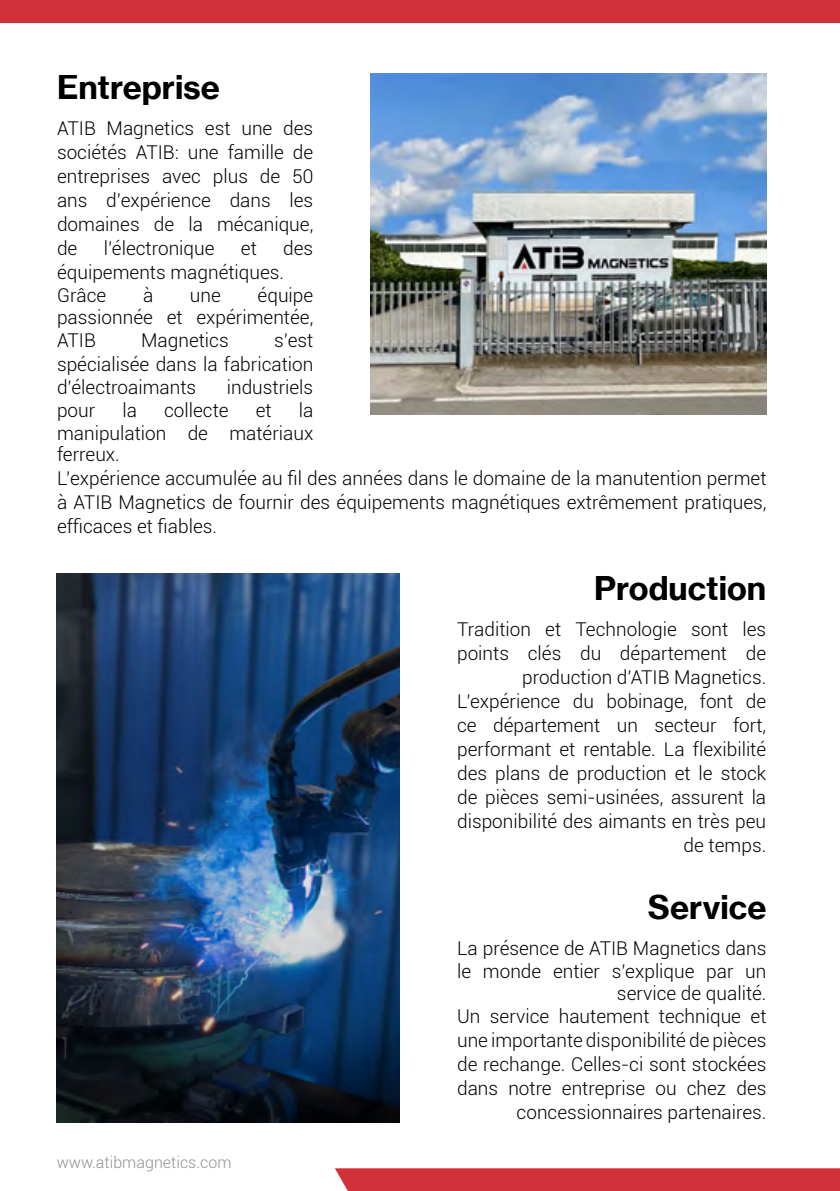
<style>
.page{position:relative;width:840px;height:1191px;background:#fff}
.page>*{position:absolute;margin:0;border:0;box-sizing:border-box;transform-origin:0 0}
.t1{font:700 32px "Neue Haas Grotesk Text Pro";color:#000}
.t2{font:300 19px/24px "Roboto";color:#000;text-align:justify}
.t3{font:300 16px "Roboto";color:#929292}
</style>
<div class="page">
<div style="left:335px;top:1168px;width:504px;height:23px;background:#d13239"></div>
<div style="left:0;top:0;width:839px;height:23px;background:#d13239"></div>
<img style="left:370px;top:74px;width:396px;height:340px">
<img style="left:56px;top:573px;width:343px;height:550px">
<h1 class="t1" style="left:57px;top:67px;width:164px">Entreprise</h1>
<p class="t2" style="left:57px;top:115px;width:257px">ATIB Magnetics est une des sociétés ATIB: une famille de entreprises avec plus de 50 ans d’expérience dans les domaines de la mécanique, de</p>
<p class="t2" style="left:57px;top:236px;width:257px;line-height:23.4px;text-align:left;text-indent:226px">des équipements magnétiques.<br>Grâce</p>
<p class="t2" style="left:104px;top:235px;width:112px">l’électronique</p>
<p class="t2" style="left:241px;top:235px;width:17px">et</p>
<p class="t2" style="left:57px;top:283px;width:257px;line-height:22.8px;text-indent:200px">équipe passionnée et expérimentée, ATIB</p>
<p class="t2" style="left:143px;top:282px;width:12px">à</p>
<p class="t2" style="left:190px;top:282px;width:32px">une</p>
<p class="t2" style="left:141px;top:328px;width:89px">Magnetics</p>
<p class="t2" style="left:57px;top:328px;width:257px;line-height:23.4px;text-indent:217px">s’est spécialisée dans la fabrication d’électroaimants</p>
<p class="t2" style="left:227px;top:374px;width:88px">industriels</p>
<p class="t2" style="left:57px;top:398px;width:257px;line-height:22.2px;text-indent:241px">la manipulation de matériaux ferreux.</p>
<p class="t2" style="left:57px;top:466px;width:710px">L’expérience accumulée au fil des années dans le domaine de la manutention permet à ATIB Magnetics de fournir des équipements magnétiques extrêmement pratiques, efficaces et fiables.</p>
<p class="t2" style="left:57px;top:397px;width:40px">pour</p>
<p class="t2" style="left:122px;top:397px;width:16px">la</p>
<p class="t2" style="left:164px;top:397px;width:66px">collecte</p>
<p class="t2" style="left:255px;top:397px;width:17px">et</p>
<h1 class="t1" style="left:594px;top:568px;width:173px">Production</h1>
<p class="t2" style="left:457px;top:617px;width:310px;text-align:right">Tradition et Technologie sont les points clés du département de production d’ATIB Magnetics.<br>L’expérience du bobinage, font de ce département un secteur fort, performant et rentable. La flexibilité des plans de production et le stock de pièces semi-usinées, assurent la disponibilité des aimants en très peu de temps.</p>
<p class="t3" style="left:57px;top:1151px;width:176px">www.atibmagnetics.com</p>
<h1 class="t1" style="left:647px;top:887px;width:120px">Service</h1>
<p class="t2" style="left:457px;top:935px;width:311px;line-height:23.4px;text-align:right">La présence de ATIB Magnetics dans le monde entier s’explique par un service de qualité.<br>Un service hautement technique et une importante disponibilité de pièces de rechange. Celles-ci sont stockées dans notre entreprise ou chez des concessionnaires partenaires.</p>
</div>
